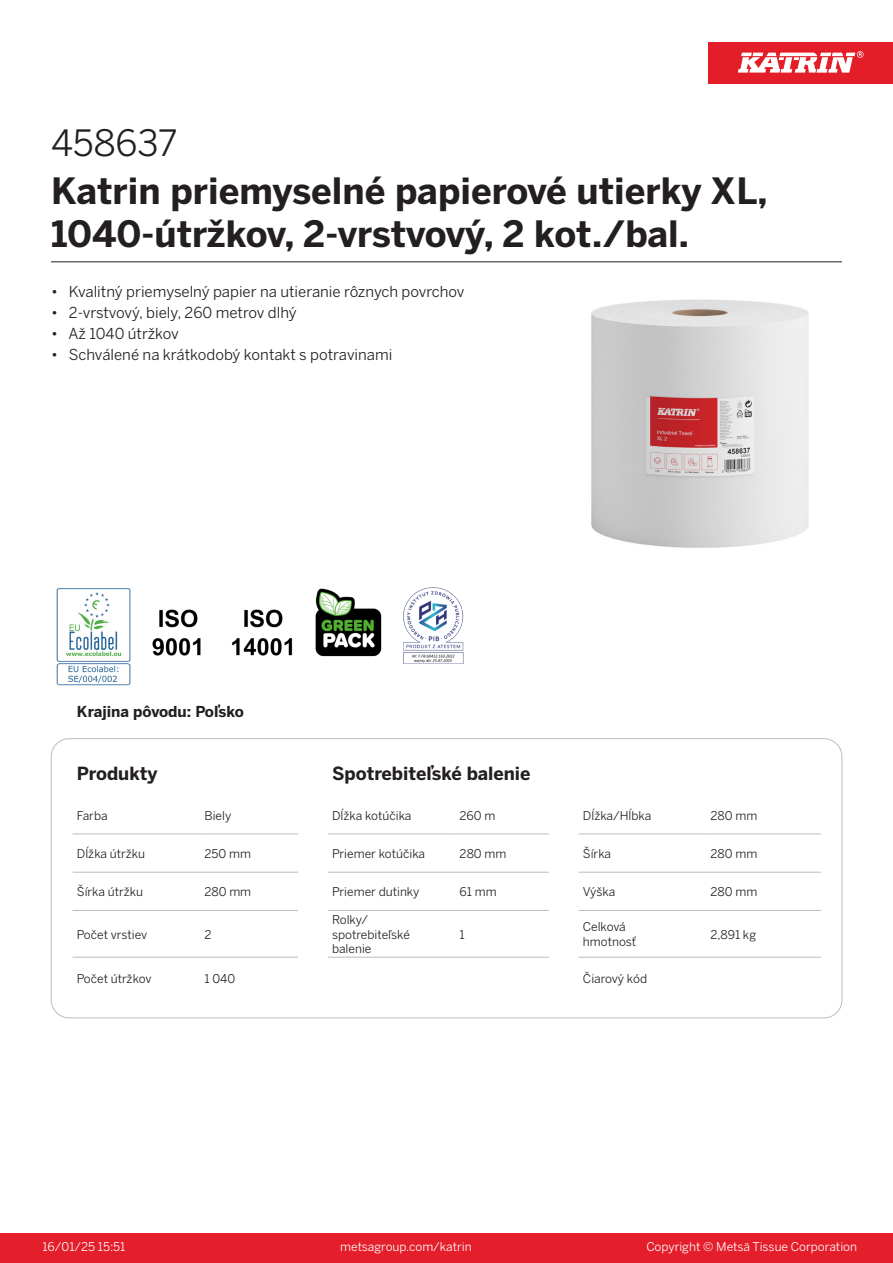
<style>
.page{position:relative;width:893px;height:1263px;background:#fff}
.page>*{position:absolute;margin:0;border:0;box-sizing:border-box;transform-origin:0 0}
.Product_Name{font:700 36px/43.2px "Benton Sans";color:#231f20}
.External_material_co{font:36px "Benton Sans";color:#231f20}
.T_TableHeader{font:700 18px "Benton Sans";color:#231f20}
.MarketingBullets{font:15px "Benton Sans";color:#231f20}
.Country_of_Origin{font:700 15px "Benton Sans";color:#231f20}
.T_TableBody{font:12px/14.4px "Benton Sans";color:#231f20}
.t1{font:12px "Benton Sans";color:#fff}
</style>
<div class="page">
<div style="left:0;top:1233px;width:893px;height:30px;background:#e41e2b"></div>
<div style="left:708px;top:43px;width:185px;height:41px;background:#e31e28"></div>
<svg style="left:738px;top:51px;width:126px;height:22px"></svg>
<hr style="left:73px;top:834px;width:127px;height:1px;background:#bcbdc0">
<hr style="left:200px;top:834px;width:98px;height:1px;background:#bcbdc0">
<hr style="left:328px;top:834px;width:127px;height:1px;background:#bcbdc0">
<hr style="left:455px;top:834px;width:94px;height:1px;background:#bcbdc0">
<hr style="left:579px;top:834px;width:127px;height:1px;background:#bcbdc0">
<hr style="left:706px;top:834px;width:115px;height:1px;background:#bcbdc0">
<hr style="left:73px;top:872px;width:127px;height:1px;background:#bcbdc0">
<hr style="left:200px;top:872px;width:98px;height:1px;background:#bcbdc0">
<hr style="left:328px;top:872px;width:127px;height:1px;background:#bcbdc0">
<hr style="left:455px;top:872px;width:94px;height:1px;background:#bcbdc0">
<hr style="left:579px;top:872px;width:127px;height:1px;background:#bcbdc0">
<hr style="left:706px;top:872px;width:115px;height:1px;background:#bcbdc0">
<hr style="left:73px;top:910px;width:127px;height:1px;background:#bcbdc0">
<hr style="left:200px;top:910px;width:98px;height:1px;background:#bcbdc0">
<hr style="left:328px;top:910px;width:127px;height:1px;background:#bcbdc0">
<hr style="left:455px;top:910px;width:94px;height:1px;background:#bcbdc0">
<hr style="left:579px;top:910px;width:127px;height:1px;background:#bcbdc0">
<hr style="left:706px;top:910px;width:115px;height:1px;background:#bcbdc0">
<hr style="left:73px;top:957px;width:127px;height:1px;background:#bcbdc0">
<hr style="left:200px;top:957px;width:98px;height:1px;background:#bcbdc0">
<hr style="left:328px;top:957px;width:127px;height:1px;background:#bcbdc0">
<hr style="left:455px;top:957px;width:94px;height:1px;background:#bcbdc0">
<hr style="left:579px;top:957px;width:127px;height:1px;background:#bcbdc0">
<hr style="left:706px;top:957px;width:115px;height:1px;background:#bcbdc0">
<img style="left:591px;top:299px;width:218px;height:249px">
<img style="left:56px;top:588px;width:75px;height:98px">
<img style="left:152px;top:609px;width:49px;height:47px">
<img style="left:232px;top:609px;width:61px;height:47px">
<img style="left:315px;top:588px;width:67px;height:69px">
<img style="left:403px;top:587px;width:61px;height:77px">
<hr style="left:51px;top:261px;width:791px;height:1px;background:#231f20">
<p class="External_material_co" style="left:51px;top:121px;width:128px">458637</p>
<p class="Product_Name" style="left:51px;top:170px;width:718px">Katrin priemyselné papierové utierky XL,<br>1040-útržkov, 2-vrstvový, 2 kot./bal.</p>
<p class="MarketingBullets" style="left:51px;top:282px;width:415px">• Kvalitný priemyselný papier na utieranie rôznych povrchov</p>
<p class="MarketingBullets" style="left:51px;top:303px;width:247px">• 2-vrstvový, biely, 260 metrov dlhý</p>
<p class="MarketingBullets" style="left:51px;top:324px;width:129px">• Až 1040 útržkov</p>
<p class="MarketingBullets" style="left:51px;top:345px;width:343px">• Schválené na krátkodobý kontakt s potravinami</p>
<p class="Country_of_Origin" style="left:77px;top:702px;width:169px">Krajina pôvodu: Poľsko</p>
<p class="T_TableHeader" style="left:77px;top:762px;width:82px">Produkty</p>
<p class="T_TableHeader" style="left:332px;top:762px;width:200px">Spotrebiteľské balenie</p>
<p class="T_TableBody" style="left:77px;top:808px;width:32px">Farba</p>
<p class="T_TableBody" style="left:204px;top:808px;width:28px">Biely</p>
<p class="T_TableBody" style="left:332px;top:808px;width:81px">Dĺžka kotúčika</p>
<p class="T_TableBody" style="left:460px;top:808px;width:37px">260 m</p>
<p class="T_TableBody" style="left:583px;top:808px;width:70px">Dĺžka/Hĺbka</p>
<p class="T_TableBody" style="left:710px;top:808px;width:48px">280 mm</p>
<p class="T_TableBody" style="left:77px;top:846px;width:70px">Dĺžka útržku</p>
<p class="T_TableBody" style="left:204px;top:846px;width:48px">250 mm</p>
<p class="T_TableBody" style="left:332px;top:846px;width:95px">Priemer kotúčika</p>
<p class="T_TableBody" style="left:460px;top:846px;width:48px">280 mm</p>
<p class="T_TableBody" style="left:583px;top:846px;width:30px">Šírka</p>
<p class="T_TableBody" style="left:710px;top:846px;width:48px">280 mm</p>
<p class="T_TableBody" style="left:77px;top:884px;width:68px">Šírka útržku</p>
<p class="T_TableBody" style="left:204px;top:884px;width:48px">280 mm</p>
<p class="T_TableBody" style="left:332px;top:884px;width:89px">Priemer dutinky</p>
<p class="T_TableBody" style="left:460px;top:884px;width:39px">61 mm</p>
<p class="T_TableBody" style="left:583px;top:884px;width:34px">Výška</p>
<p class="T_TableBody" style="left:710px;top:884px;width:48px">280 mm</p>
<p class="T_TableBody" style="left:77px;top:927px;width:72px">Počet vrstiev</p>
<p class="T_TableBody" style="left:204px;top:927px;width:9px">2</p>
<p class="T_TableBody" style="left:332px;top:913px;width:38px">Rolky/</p>
<p class="T_TableBody" style="left:332px;top:927px;width:79px">spotrebiteľské balenie</p>
<p class="T_TableBody" style="left:460px;top:927px;width:7px">1</p>
<p class="T_TableBody" style="left:583px;top:920px;width:44px">Celková</p>
<p class="T_TableBody" style="left:583px;top:934px;width:55px">hmotnosť</p>
<p class="T_TableBody" style="left:710px;top:927px;width:47px">2,891 kg</p>
<p class="T_TableBody" style="left:77px;top:972px;width:76px">Počet útržkov</p>
<p class="T_TableBody" style="left:204px;top:972px;width:32px">1 040</p>
<p class="T_TableBody" style="left:583px;top:972px;width:66px">Čiarový kód</p>
<p class="t1" style="left:43px;top:1239px;width:84px">16/01/25 15:51</p>
<p class="t1" style="left:340px;top:1239px;width:133px">metsagroup.com/katrin</p>
<p class="t1" style="left:646px;top:1239px;width:212px">Copyright © Metsä Tissue Corporation</p>
</div>
